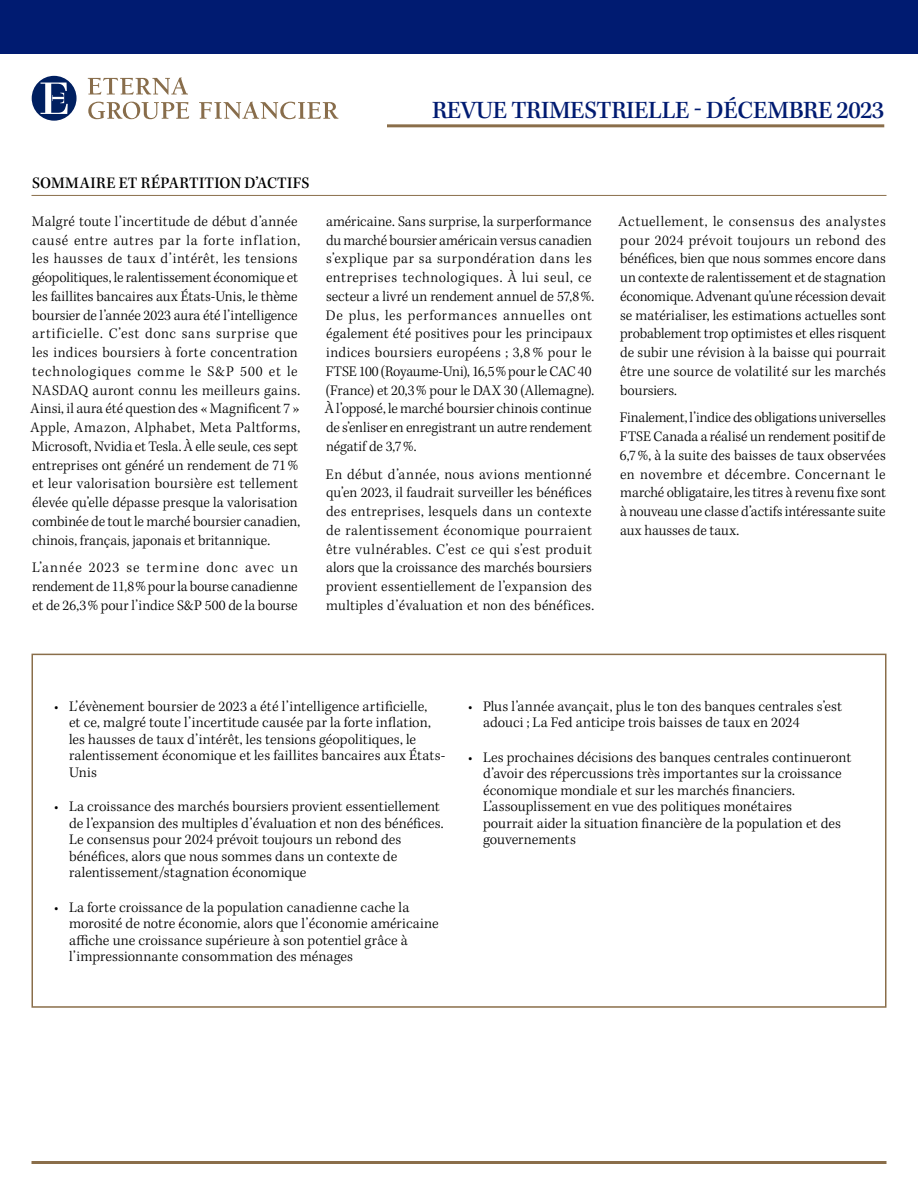
<style>
.page{position:relative;width:918px;height:1188px;background:#fff}
.page>*{position:absolute;margin:0;border:0;box-sizing:border-box;transform-origin:0 0}
.t1{font:500 25.5px "Kepler Std";letter-spacing:-.015em;color:#001b71}
.t2{font:500 16.5px "Kepler Std";letter-spacing:.015em;color:#000}
.t3{font:300 15px/18.8px "Kepler Std";letter-spacing:.01em;color:#000}
</style>
<div class="page">
<svg style="left:31px;top:75px;width:46px;height:46px"></svg>
<div style="left:30px;top:74px;width:48px;height:48px;border:2px solid #fff;border-radius:50%"></div>
<svg style="left:41px;top:83px;width:27px;height:31px"></svg>
<svg style="left:88px;top:77px;width:100px;height:18px"></svg>
<svg style="left:88px;top:102px;width:101px;height:17px"></svg>
<svg style="left:199px;top:102px;width:139px;height:17px"></svg>
<div style="left:0;top:0;width:918px;height:54px;background:#001b71"></div>
<hr style="left:32px;top:1161px;width:854px;height:3px;background:#8a6e4a">
<hr style="left:387px;top:124px;width:497px;height:3px;background:#8a6e4a">
<hr style="left:32px;top:195px;width:854px;height:1px;background:#8a6e4a">
<div style="left:32px;top:654px;width:854px;height:354px;border:2px solid #8a6e4a"></div>
<h1 class="t1" style="left:432px;top:95px;width:454px">REVUE TRIMESTRIELLE - DÉCEMBRE 2023</h1>
<p class="t2" style="left:32px;top:173px;width:279px">SOMMAIRE ET RÉPARTITION D’ACTIFS</p>
<p class="t3" style="left:31px;top:212px;width:271px">Malgré toute l’incertitude de début d’année causé entre autres par la forte inflation, les hausses de taux d’intérêt, les tensions géopolitiques, le ralentissement économique et les faillites bancaires aux États-Unis, le thème boursier de l’année 2023 aura été l’intelligence artificielle. C’est donc sans surprise que les indices boursiers à forte concentration technologiques comme le S&amp;P 500 et le NASDAQ auront connu les meilleurs gains.<br>Ainsi, il aura été question des « Magnificent 7 » Apple, Amazon, Alphabet, Meta Paltforms, Microsoft, Nvidia et Tesla. À elle seule, ces sept entreprises ont généré un rendement de 71% et leur valorisation boursière est tellement élevée qu’elle dépasse presque la valorisation combinée de tout le marché boursier canadien, chinois, français, japonais et britannique.</p>
<p class="t3" style="left:32px;top:559px;width:267px;text-align:justify">L’année 2023 se termine donc avec un rendement de 11,8% pour la bourse canadienne et de 26,3% pour l’indice S&amp;P 500 de la bourse</p>
<p class="t3" style="left:325px;top:212px;width:271px">américaine. Sans surprise, la surperformance du marché boursier américain versus canadien s’explique par sa surpondération dans les entreprises technologiques. À lui seul, ce secteur a livré un rendement annuel de 57,8%.<br>De plus, les performances annuelles ont également été positives pour les principaux indices boursiers européens ; 3,8 % pour le FTSE 100 (Royaume-Uni), 16,5% pour le CAC 40 (France) et 20,3% pour le DAX 30 (Allemagne).<br>À l’opposé, le marché boursier chinois continue de s’enliser en enregistrant un autre rendement négatif de 3,7%.</p>
<p class="t3" style="left:326px;top:465px;width:270px">En début d’année, nous avions mentionné qu’en 2023, il faudrait surveiller les bénéfices des entreprises, lesquels dans un contexte de ralentissement économique pourraient être vulnérables. C’est ce qui s’est produit alors que la croissance des marchés boursiers provient essentiellement de l’expansion des multiples d’évaluation et non des bénéfices.</p>
<p class="t3" style="left:619px;top:212px;width:269px;text-align:justify">Actuellement, le consensus des analystes pour 2024 prévoit toujours un rebond des bénéfices, bien que nous sommes encore dans un contexte de ralentissement et de stagnation économique. Advenant qu’une récession devait se matérialiser, les estimations actuelles sont probablement trop optimistes et elles risquent de subir une révision à la baisse qui pourrait être une source de volatilité sur les marchés boursiers.</p>
<p class="t3" style="left:620px;top:409px;width:268px;text-align:justify">Finalement, l’indice des obligations universelles FTSE Canada a réalisé un rendement positif de 6,7%, à la suite des baisses de taux observées en novembre et décembre. Concernant le marché obligataire, les titres à revenu fixe sont à nouveau une classe d’actifs intéressante suite aux hausses de taux.</p>
<p class="t3" style="left:69px;top:698px;width:378px;line-height:16.5px;text-indent:-15px">• L’évènement boursier de 2023 a été l’intelligence artificielle,<br>et ce, malgré toute l’incertitude causée par la forte inflation, les hausses de taux d’intérêt, les tensions géopolitiques, le ralentissement économique et les faillites bancaires aux États-Unis</p>
<p class="t3" style="left:69px;top:799px;width:376px;line-height:16.5px;text-indent:-15px">• La croissance des marchés boursiers provient essentiellement de l’expansion des multiples d’évaluation et non des bénéfices.<br>Le consensus pour 2024 prévoit toujours un rebond des bénéfices, alors que nous sommes dans un contexte de ralentissement/stagnation économique</p>
<p class="t3" style="left:69px;top:899px;width:371px;line-height:16.5px;text-indent:-15px">• La forte croissance de la population canadienne cache la morosité de notre économie, alors que l’économie américaine affiche une croissance supérieure à son potentiel grâce à l’impressionnante consommation des ménages</p>
<p class="t3" style="left:483px;top:698px;width:361px;line-height:16.5px;text-indent:-15px">• Plus l’année avançait, plus le ton des banques centrales s’est adouci ; La Fed anticipe trois baisses de taux en 2024</p>
<p class="t3" style="left:483px;top:749px;width:370px;line-height:16.5px;text-indent:-15px">• Les prochaines décisions des banques centrales continueront d’avoir des répercussions très importantes sur la croissance économique mondiale et sur les marchés financiers.<br>L’assouplissement en vue des politiques monétaires<br>pourrait aider la situation financière de la population et des gouvernements</p>
</div>
